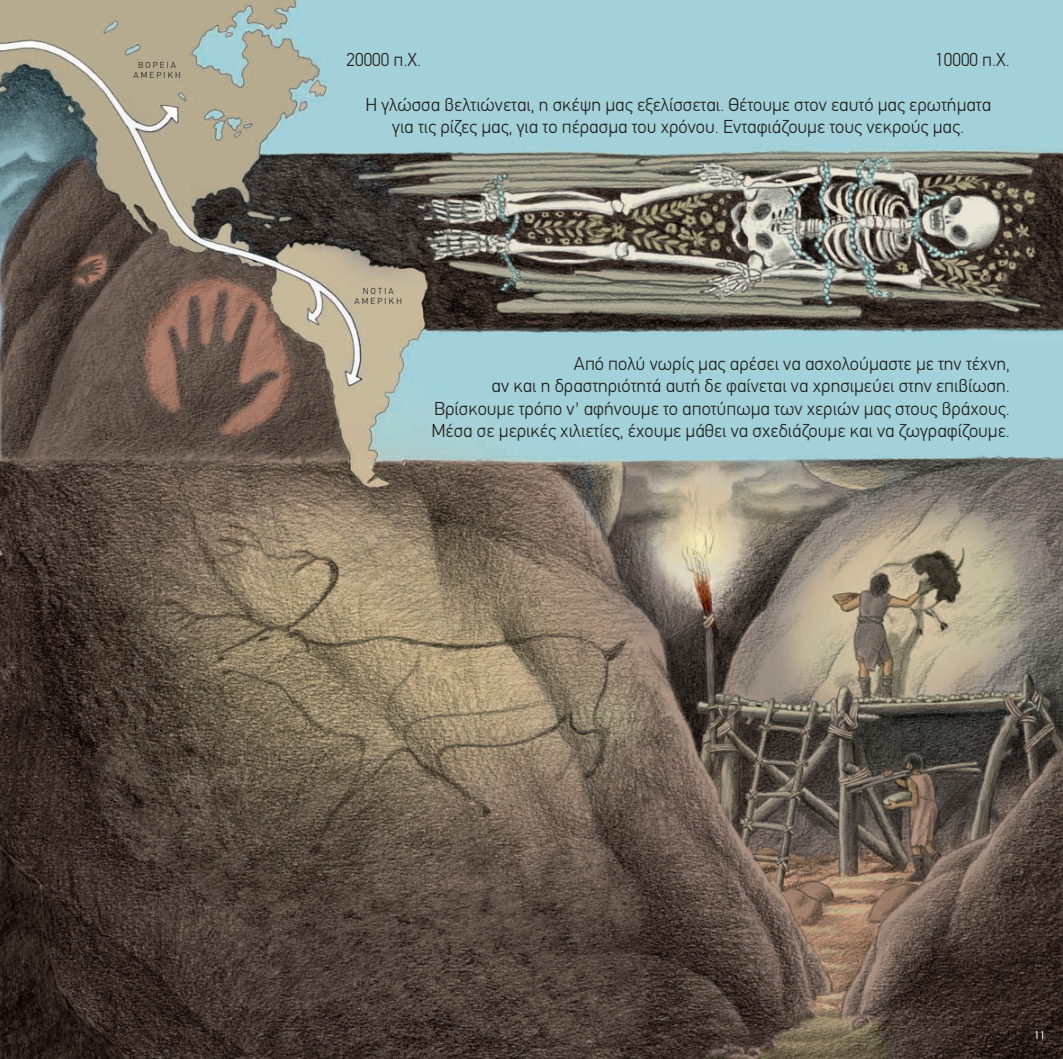
<style>
.page{position:relative;width:1063px;height:1059px;background:#fff}
.page>*{position:absolute;margin:0;border:0;box-sizing:border-box;transform-origin:0 0}
.t1{font:300 18.75px/22.5px "PF Din Text";color:#231f20;text-align:center}
.t2{font:11.25px "PF Din Text";color:#fff}
.t3{font:300 8.75px/10px "PF Din Text";letter-spacing:.25em;color:#231f20;text-align:center}
.s1{font-family:"PF Akzidenz";font-size:17.5px}
</style>
<div class="page">
<img style="left:0;top:0;width:1063px;height:1058px">
<p class="t3" style="left:133px;top:60px;width:49px">ΒΟΡΕΙΑ<br>ΑΜΕΡΙΚΗ</p>
<p class="t1" style="left:347px;top:48px;width:76px">20000 π.Χ.</p>
<p class="t1" style="left:935px;top:48px;width:76px">10000 π.Χ.</p>
<p class="t1" style="left:365px;top:93px;width:627px">Η γλώσσα βελτιώνεται, η σκέψη μας εξελίσσεται. Θέτουμε στον εαυτό μας ερωτήματα για τις ρίζες μας, για το πέρασμα του χρόνου. Ενταφιάζουμε τους νεκρούς μας.</p>
<p class="t3" style="left:354px;top:285px;width:49px">ΝΟΤΙΑ<br>ΑΜΕΡΙΚΗ</p>
<p class="t1" style="left:431px;top:352px;width:580px;text-align:right">Από πολύ νωρίς μας αρέσει να ασχολούμαστε με την τέχνη,<br>αν και η δραστηριότητά αυτή δε φαίνεται να χρησιμεύει στην επιβίωση.<br>Βρίσκουμε τρόπο ν<span class="s1">’</span> αφήνουμε το αποτύπωμα των χεριών μας στους βράχους.<br>Μέσα σε μερικές χιλιετίες, έχουμε μάθει να σχεδιάζουμε και να ζωγραφίζουμε.</p>
<p class="t2" style="left:1034px;top:1030px;width:13px">11</p>
</div>
